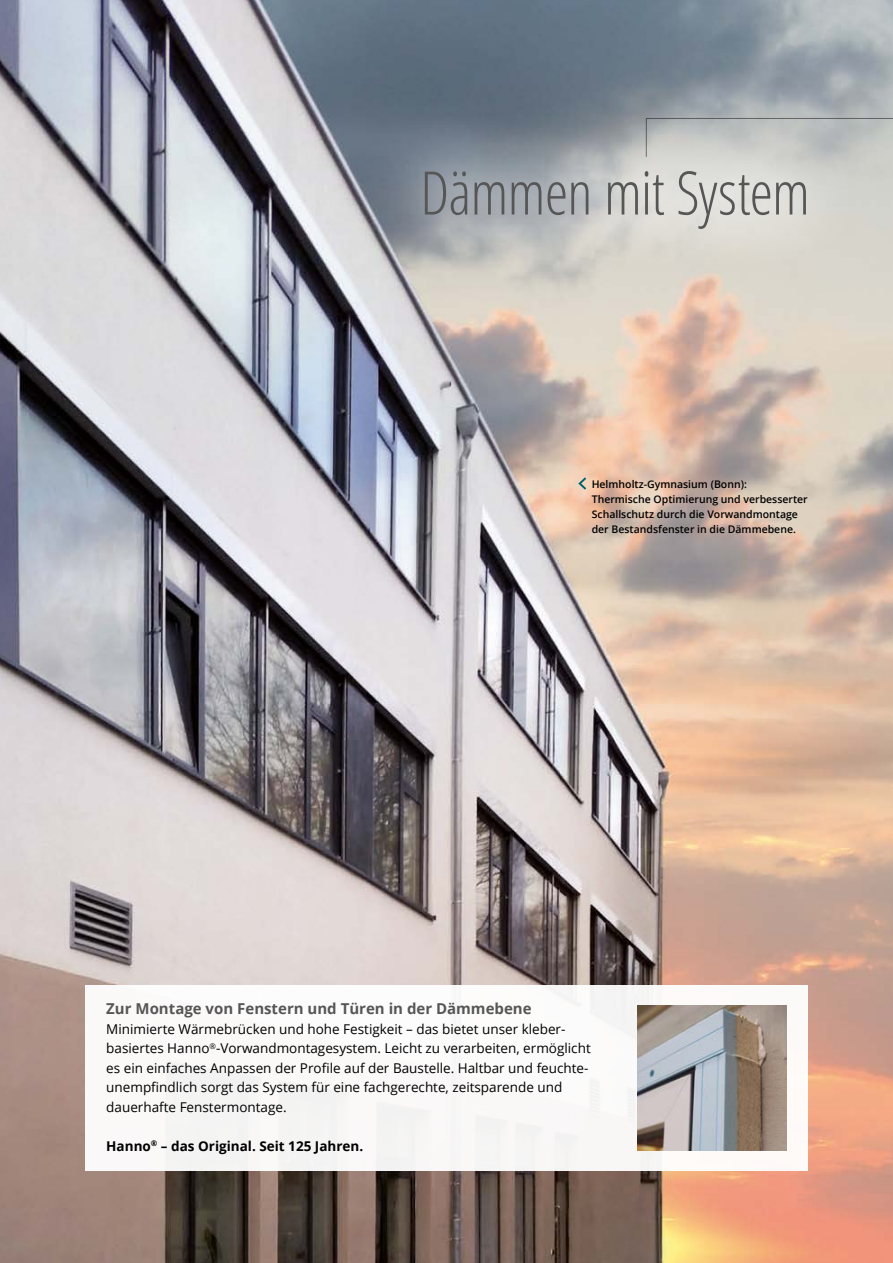
<style>
.page{position:relative;width:893px;height:1263px;background:#fff}
.page>*{position:absolute;margin:0;border:0;box-sizing:border-box;transform-origin:0 0}
.t1{font:300 condensed 60px "Open Sans";letter-spacing:-.02em;color:#565656}
.t2{font:700 15px "Open Sans";color:#565656}
.t3{font:13.5px/19.5px "Open Sans";color:#000}
.t4{font:700 13.5px "Open Sans";color:#000}
.t5{font:600 10.5px/15px "Open Sans";color:#000}
</style>
<div class="page">
<img style="left:0;top:0;width:893px;height:1263px">
<div style="left:85px;top:985px;width:723px;height:185px;background:#faf9f8"></div>
<svg style="left:366px;top:114px;width:497px;height:169px;background:#a2a6aa"></svg>
<svg style="left:645px;top:118px;width:248px;height:216px;background:#d6d2ca"></svg>
<img style="left:638px;top:1006px;width:149px;height:145px">
<svg style="left:578px;top:477px;width:8px;height:13px"></svg>
<h1 class="t1" style="left:420px;top:152px;width:391px">Dämmen mit System</h1>
<p class="t5" style="left:592px;top:476px;width:218px">Helmholtz-Gymnasium (Bonn):<br>Thermische Optimierung und verbesserter Schallschutz durch die Vorwandmontage der Bestandsfenster in die Dämmebene.</p>
<p class="t2" style="left:106px;top:998px;width:427px">Zur Montage von Fenstern und Türen in der Dämmebene</p>
<p class="t3" style="left:106px;top:1018px;width:486px">Minimierte Wärmebrücken und hohe Festigkeit – das bietet unser kleber&shy;basiertes Hanno<sup>®</sup>-Vorwandmontagesystem. Leicht zu verarbeiten, ermöglicht es ein einfaches Anpassen der Profile auf der Baustelle. Haltbar und feuchte&shy;unempfindlich sorgt das System für eine fachgerechte, zeitsparende und dauerhafte Fenstermontage.</p>
<p class="t4" style="left:106px;top:1136px;width:258px">Hanno<sup>®</sup> – das Original. Seit 125 Jahren.</p>
</div>
